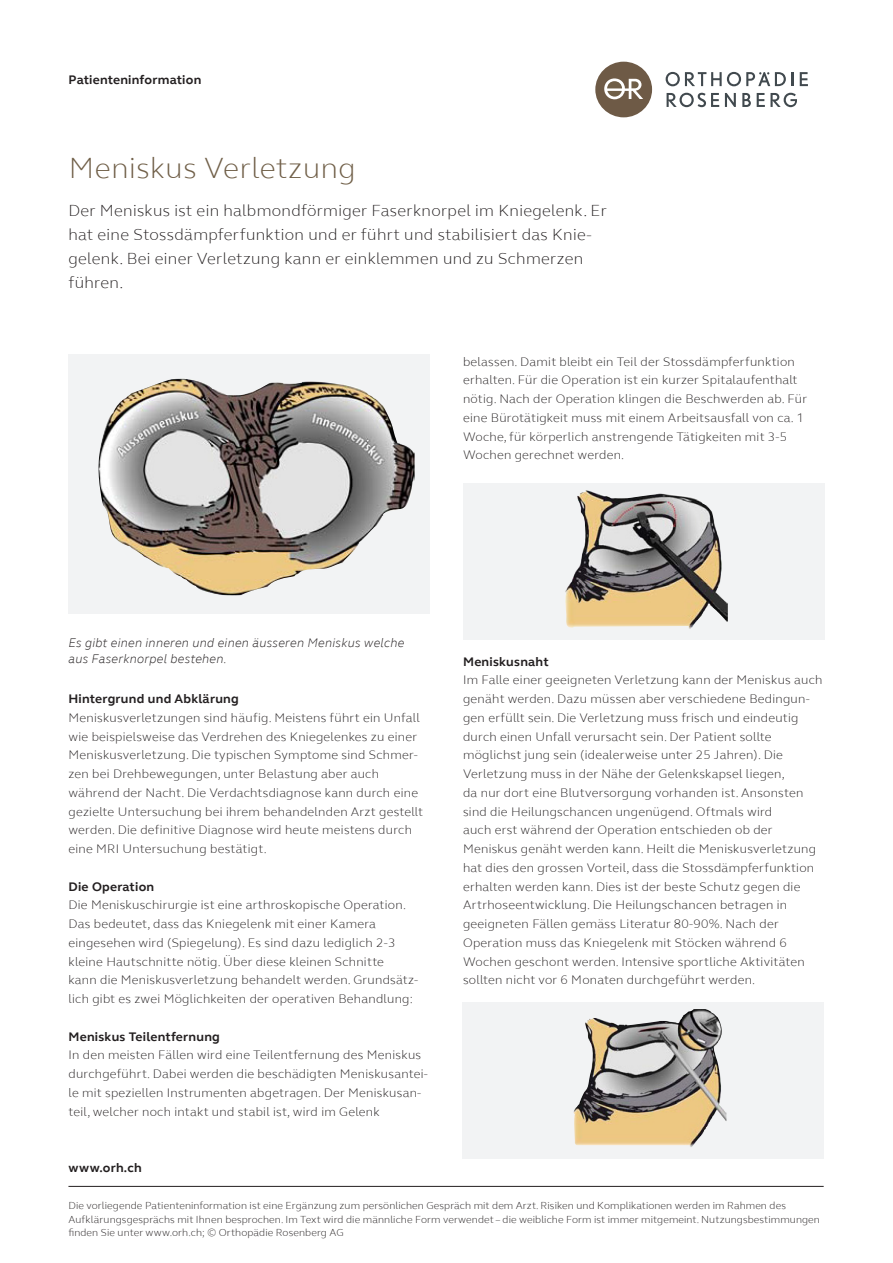
<style>
.page{position:relative;width:893px;height:1263px;background:#fff}
.page>*{position:absolute;margin:0;border:0;box-sizing:border-box;transform-origin:0 0}
.Titel{font:300 30px "FS Elliot";letter-spacing:.02em;color:#705f48}
.Einleitung_11pt{font:300 16.5px/24px "FS Elliot";letter-spacing:.02em;color:#231f20}
.Lauftext_8_5pt{font:300 12.75px/18.8px "FS Elliot";letter-spacing:.02em;color:#231f20}
.Titel_Lauftext_8_5pt{font:300 12.75px/18.8px "FS Elliot";letter-spacing:.02em;color:#231f20}
.Bildlegende{font:italic 300 12.75px/15.8px "FS Elliot";letter-spacing:.02em;color:#231f20}
.Titel_Lauftext_8_5pt-2{font:700 12.75px "FS Elliot";letter-spacing:.02em;color:#231f20}
.Lauftext_8_5pt-2{font:700 12.75px "FS Elliot";letter-spacing:.02em;color:#231f20}
.Fusszeile_6pt{font:300 10.5px/13.5px "FS Elliot";letter-spacing:.01em;color:#231f20}
</style>
<div class="page">
<div style="left:68px;top:354px;width:362px;height:260px;background:#f2f3f4"></div>
<svg style="left:595px;top:62px;width:57px;height:55px"></svg>
<svg style="left:667px;top:93px;width:52px;height:14px"></svg>
<svg style="left:742px;top:93px;width:9px;height:14px"></svg>
<svg style="left:757px;top:93px;width:40px;height:14px"></svg>
<svg style="left:725px;top:93px;width:11px;height:14px"></svg>
<svg style="left:800px;top:72px;width:8px;height:14px"></svg>
<svg style="left:666px;top:72px;width:127px;height:14px"></svg>
<hr style="left:68px;top:1186px;width:756px;height:1px;background:#231f20">
<img style="left:98px;top:378px;width:317px;height:217px">
<div style="left:463px;top:484px;width:361px;height:156px;background:#f2f3f4"></div>
<div style="left:462px;top:1002px;width:362px;height:156px;background:#f2f3f4"></div>
<img style="left:565px;top:490px;width:163px;height:139px">
<img style="left:573px;top:1009px;width:153px;height:138px">
<p class="Titel_Lauftext_8_5pt-2" style="left:68px;top:71px;width:134px">Patienteninformation</p>
<p class="Titel" style="left:69px;top:148px;width:288px">Meniskus Verletzung</p>
<p class="Einleitung_11pt" style="left:68px;top:197px;width:540px">Der Meniskus ist ein halbmondförmiger Faserknorpel im Kniegelenk. Er hat eine Stossdämpferfunktion und er führt und stabilisiert das Knie&shy;gelenk. Bei einer Verletzung kann er einklemmen und zu Schmerzen führen.</p>
<p class="Lauftext_8_5pt" style="left:463px;top:351px;width:346px">belassen. Damit bleibt ein Teil der Stossdämpferfunktion erhalten. Für die Operation ist ein kurzer Spitalaufenthalt nötig. Nach der Operation klingen die Beschwerden ab. Für eine Bürotätigkeit muss mit einem Arbeitsausfall von ca. 1<br>Woche, für körperlich anstrengende Tätigkeiten mit 3-5<br>Wochen gerechnet werden.</p>
<p class="Bildlegende" style="left:68px;top:634px;width:337px">Es gibt einen inneren und einen äusseren Meniskus welche aus Faserknorpel bestehen.</p>
<p class="Titel_Lauftext_8_5pt-2" style="left:68px;top:690px;width:172px">Hintergrund und Abklärung</p>
<p class="Titel_Lauftext_8_5pt" style="left:68px;top:708px;width:353px">Meniskusverletzungen sind häufig. Meistens führt ein Unfall wie beispielsweise das Verdrehen des Kniegelenkes zu einer Meniskusverletzung. Die typischen Symptome sind Schmer&shy;zen bei Drehbewegungen, unter Belastung aber auch während der Nacht. Die Verdachtsdiagnose kann durch eine</p>
<p class="Titel_Lauftext_8_5pt" style="left:68px;top:801px;width:356px">gezielte Untersuchung bei ihrem behandelnden Arzt gestellt</p>
<p class="Titel_Lauftext_8_5pt" style="left:68px;top:820px;width:345px">werden. Die definitive Diagnose wird heute meistens durch</p>
<p class="Titel_Lauftext_8_5pt" style="left:68px;top:839px;width:200px">eine MRI Untersuchung bestätigt.</p>
<p class="Lauftext_8_5pt-2" style="left:68px;top:878px;width:87px">Die Operation</p>
<p class="Lauftext_8_5pt" style="left:68px;top:895px;width:339px">Die Meniskuschirurgie ist eine arthroskopische Operation.</p>
<p class="Lauftext_8_5pt" style="left:68px;top:914px;width:328px">Das bedeutet, dass das Kniegelenk mit einer Kamera eingesehen wird (Spiegelung). Es sind dazu lediglich 2-3 kleine Hautschnitte nötig. Über diese kleinen Schnitte</p>
<p class="Lauftext_8_5pt" style="left:68px;top:970px;width:351px">kann die Meniskusverletzung behandelt werden. Grundsätz&shy;lich gibt es zwei Möglichkeiten der operativen Behandlung:</p>
<p class="Lauftext_8_5pt-2" style="left:68px;top:1028px;width:153px">Meniskus Teilentfernung</p>
<p class="Lauftext_8_5pt" style="left:68px;top:1045px;width:361px">In den meisten Fällen wird eine Teilentfernung des Meniskus durchgeführt. Dabei werden die beschädigten Meniskusantei&shy;le mit speziellen Instrumenten abgetragen. Der Meniskusan&shy;teil, welcher noch intakt und stabil ist, wird im Gelenk</p>
<p class="Titel_Lauftext_8_5pt-2" style="left:68px;top:1159px;width:75px">www.orh.ch</p>
<p class="Lauftext_8_5pt-2" style="left:463px;top:653px;width:87px">Meniskusnaht</p>
<p class="Lauftext_8_5pt" style="left:463px;top:670px;width:361px">Im Falle einer geeigneten Verletzung kann der Meniskus auch</p>
<p class="Lauftext_8_5pt" style="left:463px;top:689px;width:348px">genäht werden. Dazu müssen aber verschiedene Bedingun&shy;gen erfüllt sein. Die Verletzung muss frisch und eindeutig durch einen Unfall verursacht sein. Der Patient sollte möglichst jung sein (idealerweise unter 25 Jahren). Die Verletzung muss in der Nähe der Gelenkskapsel liegen,</p>
<p class="Lauftext_8_5pt" style="left:463px;top:783px;width:342px">da nur dort eine Blutversorgung vorhanden ist. Ansonsten</p>
<p class="Lauftext_8_5pt" style="left:463px;top:801px;width:311px">sind die Heilungschancen ungenügend. Oftmals wird</p>
<p class="Lauftext_8_5pt" style="left:463px;top:820px;width:354px">auch erst während der Operation entschieden ob der Meniskus genäht werden kann. Heilt die Meniskusverletzung hat dies den grossen Vorteil, dass die Stossdämpferfunktion erhalten werden kann. Dies ist der beste Schutz gegen die</p>
<p class="Lauftext_8_5pt" style="left:463px;top:895px;width:325px">Artrhoseentwicklung. Die Heilungschancen betragen in geeigneten Fällen gemäss Literatur 80-90%. Nach der<br>Operation muss das Kniegelenk mit Stöcken während 6</p>
<p class="Lauftext_8_5pt" style="left:463px;top:951px;width:343px">Wochen geschont werden. Intensive sportliche Aktivitäten</p>
<p class="Lauftext_8_5pt" style="left:463px;top:970px;width:294px">sollten nicht vor 6 Monaten durchgeführt werden.</p>
<p class="Fusszeile_6pt" style="left:68px;top:1199px;width:753px">Die vorliegende Patienteninformation ist eine Ergänzung zum persönlichen Gespräch mit dem Arzt. Risiken und Komplikationen werden im Rahmen des<br>Aufklärungsgesprächs mit Ihnen besprochen. Im Text wird die männliche Form verwendet – die weibliche Form ist immer mitgemeint. Nutzungsbestimmungen finden Sie unter www.orh.ch; © Orthopädie Rosenberg AG</p>
</div>
